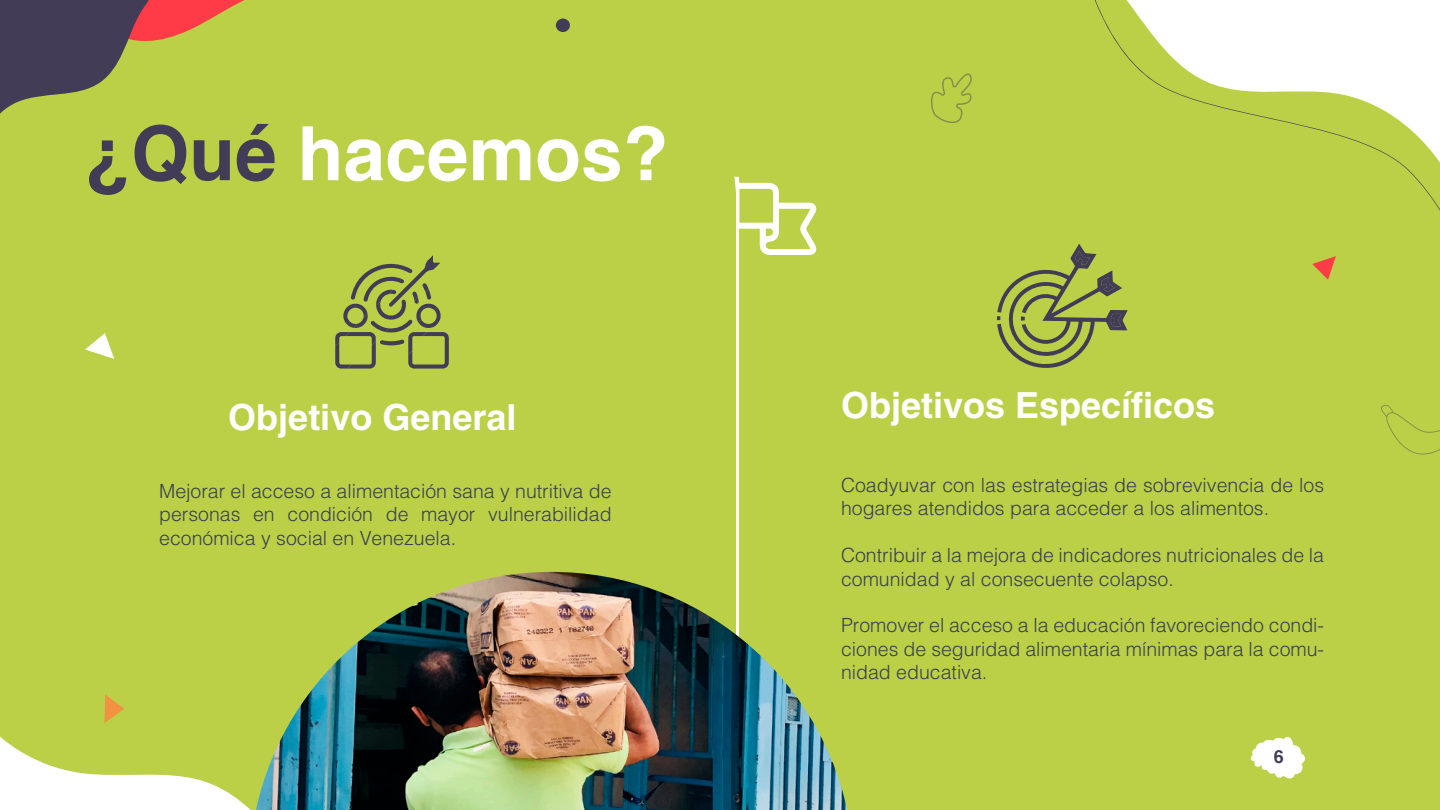
<style>
.page{position:relative;width:1440px;height:810px;background:#bbd046}
.page>*{position:absolute;margin:0;border:0;box-sizing:border-box;transform-origin:0 0}
.t1{font:700 75px "Helvetica";color:#fff}
.t2{font:700 36px "Helvetica LT Std";color:#fff}
.t3{font:300 19.5px/23.4px "Helvetica LT Std";color:#393f55;text-align:justify}
.t4{font:700 18px "Helvetica";color:#423c57}
.s1{color:#423c57}
</style>
<div class="page">
<hr style="left:736px;top:177px;width:3px;height:473px;background:#fff">
<svg style="left:104px;top:695px;width:20px;height:28px"></svg>
<svg style="left:0;top:0;width:244px;height:114px"></svg>
<svg style="left:1251px;top:737px;width:54px;height:41px"></svg>
<div style="left:556px;top:19px;width:14px;height:13px;background:#423c57;border-radius:50%"></div>
<svg style="left:0;top:736px;width:251px;height:74px"></svg>
<svg style="left:335px;top:256px;width:114px;height:113px"></svg>
<svg style="left:997px;top:244px;width:131px;height:124px"></svg>
<svg style="left:85px;top:333px;width:29px;height:26px"></svg>
<svg style="left:1312px;top:261px;width:23px;height:19px"></svg>
<svg style="left:1381px;top:405px;width:59px;height:50px"></svg>
<svg style="left:931px;top:73px;width:41px;height:50px"></svg>
<svg style="left:1089px;top:0;width:351px;height:261px"></svg>
<img style="left:256px;top:572px;width:591px;height:238px">
<svg style="left:734px;top:176px;width:83px;height:79px"></svg>
<h1 class="t1" style="left:85px;top:108px;width:585px"><span class="s1">¿Qué</span> hacemos?</h1>
<h2 class="t2" style="left:228px;top:395px;width:290px">Objetivo General</h2>
<p class="t3" style="left:159px;top:479px;width:454px">Mejorar el acceso a alimentación sana y nutritiva de personas en condición de mayor vulnerabilidad económica y social en Venezuela.</p>
<h2 class="t2" style="left:841px;top:383px;width:376px">Objetivos Específicos</h2>
<p class="t3" style="left:841px;top:473px;width:485px">Coadyuvar con las estrategias de sobrevivencia de los hogares atendidos para acceder a los alimentos.</p>
<p class="t3" style="left:841px;top:543px;width:485px">Contribuir a la mejora de indicadores nutricionales de la comunidad y al consecuente colapso.</p>
<p class="t3" style="left:841px;top:613px;width:485px">Promover el acceso a la educación favoreciendo condi&shy;ciones de seguridad alimentaria mínimas para la comu&shy;nidad educativa.</p>
<p class="t4" style="left:1274px;top:746px;width:12px">6</p>
</div>
